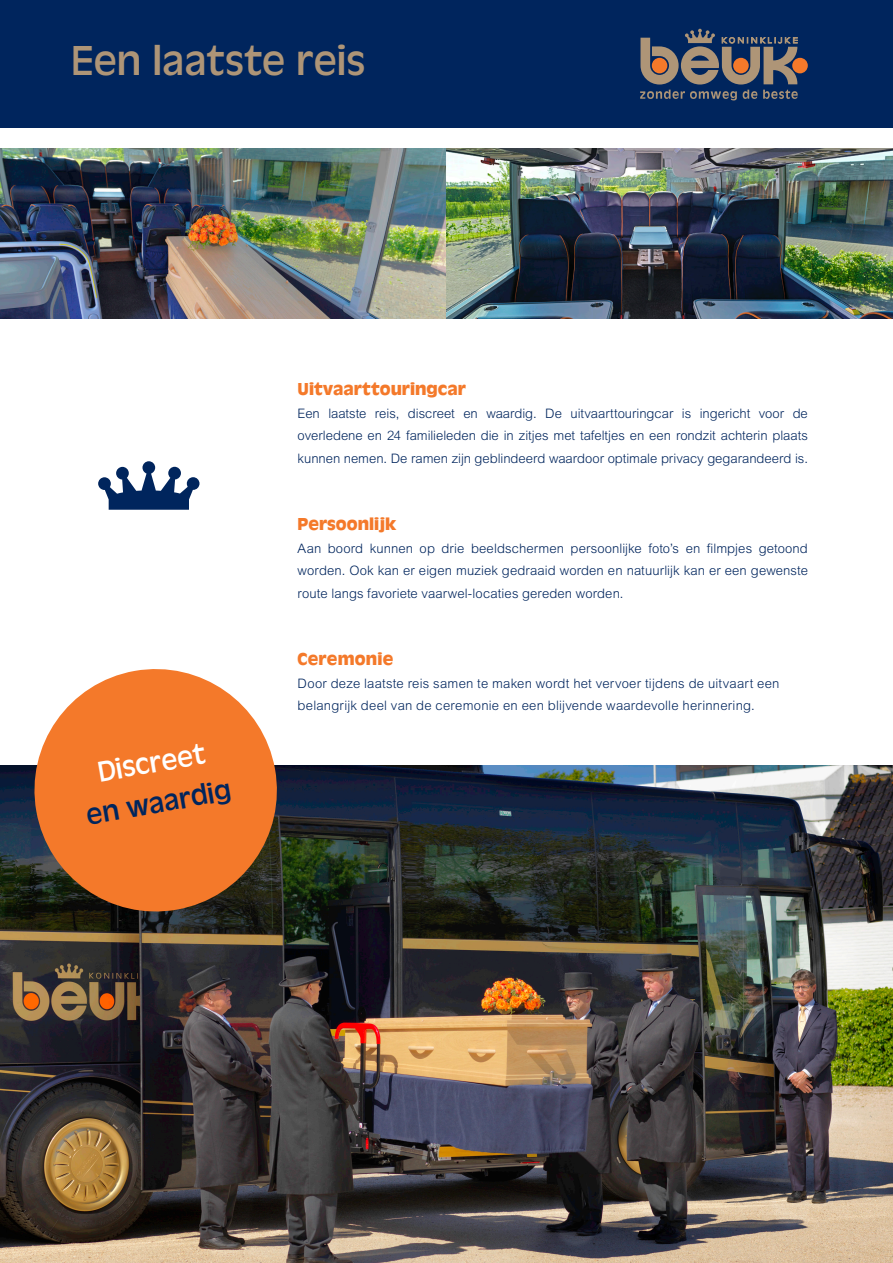
<style>
.page{position:relative;width:893px;height:1263px;background:#fff}
.page>*{position:absolute;margin:0;border:0;box-sizing:border-box;transform-origin:0 0}
.t1{font:43.5px "Antique Oli";color:#ae9577}
.t2{font:30px/40.5px "Antique Oli";color:#00255d;text-align:center}
.t3{font:700 18px "Antique Oli";color:#f4792a}
.t4{font:300 13.05px/22.5px "Arial MT Std";letter-spacing:.01em;color:#00255d;text-align:justify}
.s1{color:#fff}
</style>
<div class="page">
<img style="left:0;top:765px;width:893px;height:498px">
<svg style="left:25px;top:669px;width:262px;height:252px;background:#cf7a42"></svg>
<div style="left:0;top:0;width:893px;height:128px;background:#00255d"></div>
<div style="left:792px;top:58px;width:16px;height:15px;background:#f4792a;border-radius:50%"></div>
<svg style="left:640px;top:29px;width:158px;height:71px"></svg>
<img style="left:0;top:149px;width:893px;height:170px">
<svg style="left:98px;top:461px;width:101px;height:49px"></svg>
<p class="t1" style="left:71px;top:37px;width:296px">Een laatste reis</p>
<p class="t3" style="left:298px;top:379px;width:170px">Uitvaarttouringcar</p>
<p class="t4" style="left:298px;top:402px;width:512px">Een laatste reis, discreet en waardig. De uitvaarttouringcar is ingericht voor de overledene en 24 familieleden die in zitjes met tafeltjes en een rondzit achterin plaats kunnen nemen. De ramen zijn geblindeerd waardoor optimale privacy gegarandeerd is.</p>
<p class="t3" style="left:298px;top:514px;width:100px">Persoonlijk</p>
<p class="t4" style="left:298px;top:537px;width:512px">Aan boord kunnen op drie beeldschermen persoonlijke foto’s en filmpjes getoond worden. Ook kan er eigen muziek gedraaid worden en natuurlijk kan er een gewenste route langs favoriete vaarwel-locaties gereden worden.</p>
<p class="t2" style="left:76px;top:756px;width:148px;rotate:-10deg"><span class="s1">Discreet </span>en waardig</p>
<p class="t3" style="left:298px;top:649px;width:97px">Ceremonie</p>
<p class="t4" style="left:298px;top:672px;width:483px">Door deze laatste reis samen te maken wordt het vervoer tijdens de uitvaart een belangrijk deel van de ceremonie en een blijvende waardevolle herinnering.</p>
</div>
